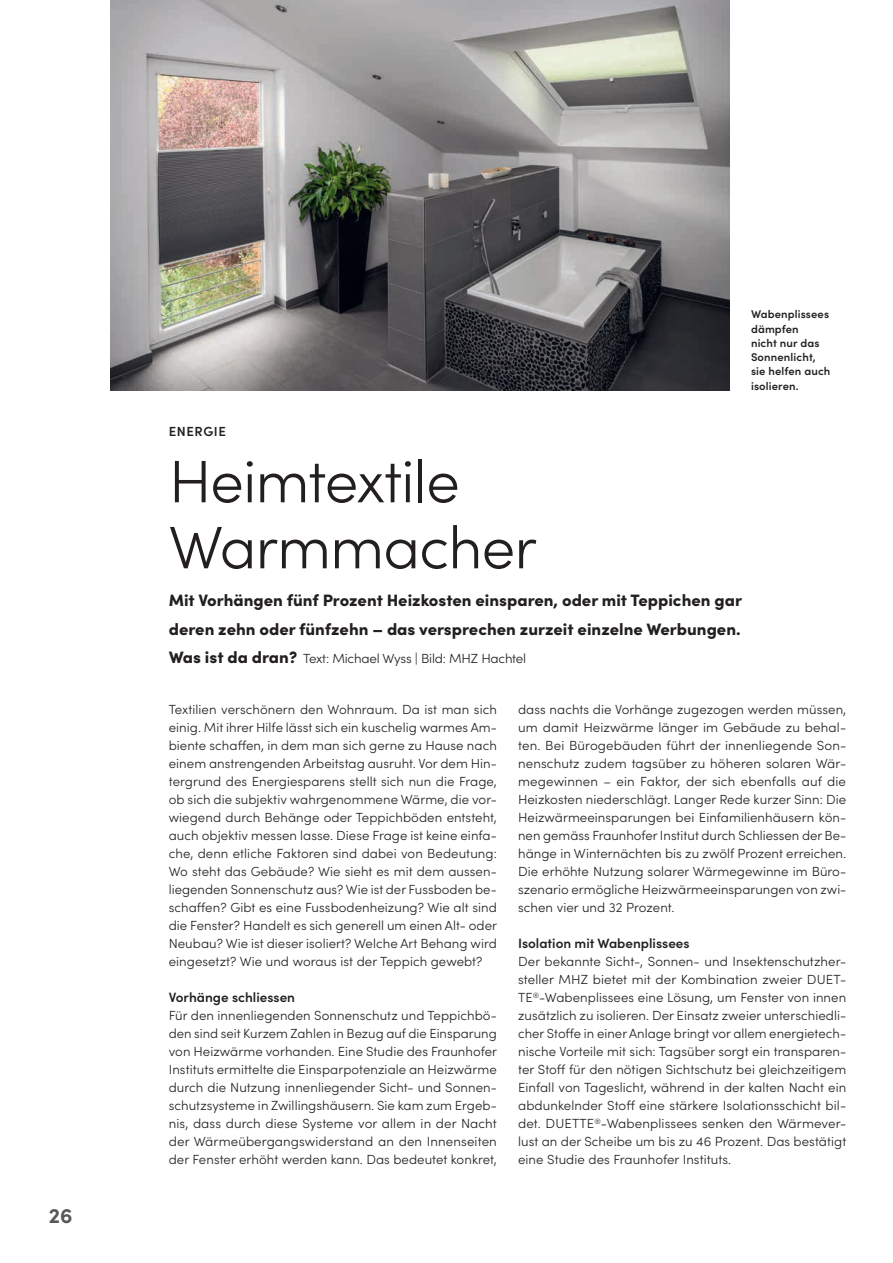
<style>
.page{position:relative;width:893px;height:1263px;background:#fff}
.page>*{position:absolute;margin:0;border:0;box-sizing:border-box;transform-origin:0 0}
.t1{font:300 60px/66px "Sofia Pro";letter-spacing:-.015em;color:#231f20}
.t2{font:700 21px "Sofia Pro";color:#57585a}
.t3{font:900 16.5px/28.5px "Sofia Pro";color:#231f20}
.t4{font:600 13.5px "Sofia Pro";color:#231f20}
.t5{font:300 13.2px/18px "Sofia Pro";letter-spacing:.005em;color:#231f20;text-align:justify}
.t6{font:300 13.2px "Sofia Pro";letter-spacing:-.015em;color:#231f20}
.t7{font:600 13.2px "Sofia Pro";letter-spacing:.04em;color:#231f20}
.t8{font:600 11.25px/14.2px "Sofia Pro";letter-spacing:.01em;color:#231f20}
.s1{font-weight:900;font-size:16.5px}
</style>
<div class="page">
<img style="left:111px;top:0;width:619px;height:390px">
<h2 class="t2" style="left:49px;top:1199px;width:25px">26</h2>
<p class="t8" style="left:751px;top:306px;width:81px">Wabenplissees dämpfen<br>nicht nur das<br>Sonnenlicht, sie helfen auch isolieren.</p>
<p class="t7" style="left:169px;top:422px;width:59px">ENERGIE</p>
<h1 class="t1" style="left:169px;top:445px;width:370px">Heimtextile<br>Warmmacher</h1>
<p class="t3" style="left:169px;top:585px;width:575px">Mit Vorhängen fünf Prozent Heizkosten einsparen, oder mit Teppichen gar deren zehn oder fünfzehn – das versprechen zurzeit einzelne Werbungen.</p>
<p class="t6" style="left:169px;top:649px;width:359px"><span class="s1">Was ist da dran?</span> Text: Michael Wyss | Bild: MHZ Hachtel</p>
<p class="t5" style="left:169px;top:700px;width:330px">Textilien verschönern den Wohnraum. Da ist man sich einig. Mit ihrer Hilfe lässt sich ein kuschelig warmes Am&shy;biente schaffen, in dem man sich gerne zu Hause nach einem anstrengenden Arbeitstag ausruht. Vor dem Hin&shy;tergrund des Energiesparens stellt sich nun die Frage, ob sich die subjektiv wahrgenommene Wärme, die vor&shy;wiegend durch Behänge oder Teppichböden entsteht, auch objektiv messen lasse. Diese Frage ist keine einfa&shy;che, denn etliche Faktoren sind dabei von Bedeutung:<br>Wo steht das Gebäude? Wie sieht es mit dem aussen&shy;liegenden Sonnenschutz aus? Wie ist der Fussboden be&shy;schaffen? Gibt es eine Fussbodenheizung? Wie alt sind die Fenster? Handelt es sich generell um einen Alt- oder Neubau? Wie ist dieser isoliert? Welche Art Behang wird eingesetzt? Wie und woraus ist der Teppich gewebt?</p>
<p class="t4" style="left:169px;top:987px;width:128px">Vorhänge schliessen</p>
<p class="t5" style="left:169px;top:1006px;width:330px">Für den innenliegenden Sonnenschutz und Teppichbö&shy;den sind seit Kurzem Zahlen in Bezug auf die Einsparung von Heizwärme vorhanden. Eine Studie des Fraunhofer Instituts ermittelte die Einsparpotenziale an Heizwärme durch die Nutzung innenliegender Sicht- und Sonnen&shy;schutzsysteme in Zwillingshäusern. Sie kam zum Ergeb&shy;nis, dass durch diese Systeme vor allem in der Nacht der Wärmeübergangswiderstand an den Innenseiten der Fenster erhöht werden kann. Das bedeutet konkret,</p>
<p class="t5" style="left:518px;top:700px;width:330px">dass nachts die Vorhänge zugezogen werden müssen, um damit Heizwärme länger im Gebäude zu behal&shy;ten. Bei Bürogebäuden führt der innenliegende Son&shy;nenschutz zudem tagsüber zu höheren solaren Wär&shy;megewinnen – ein Faktor, der sich ebenfalls auf die Heizkosten niederschlägt. Langer Rede kurzer Sinn: Die Heizwärmeeinsparungen bei Einfamilienhäusern kön&shy;nen gemäss Fraunhofer Institut durch Schliessen der Be&shy;hänge in Winternächten bis zu zwölf Prozent erreichen.<br>Die erhöhte Nutzung solarer Wärmegewinne im Büro&shy;szenario ermögliche Heizwärmeeinsparungen von zwi&shy;schen vier und 32 Prozent.</p>
<p class="t4" style="left:518px;top:933px;width:173px">Isolation mit Wabenplissees</p>
<p class="t5" style="left:518px;top:952px;width:330px">Der bekannte Sicht-, Sonnen- und Insektenschutzher&shy;steller MHZ bietet mit der Kombination zweier DUET-TE<sup>®</sup>-Wabenplissees eine Lösung, um Fenster von innen zusätzlich zu isolieren. Der Einsatz zweier unterschiedli&shy;cher Stoffe in einer Anlage bringt vor allem energietech&shy;nische Vorteile mit sich: Tagsüber sorgt ein transparen&shy;ter Stoff für den nötigen Sichtschutz bei gleichzeitigem Einfall von Tageslicht, während in der kalten Nacht ein abdunkelnder Stoff eine stärkere Isolationsschicht bil&shy;det. DUETTE<sup>®</sup>-Wabenplissees senken den Wärmever&shy;lust an der Scheibe um bis zu 46 Prozent. Das bestätigt eine Studie des Fraunhofer Instituts.</p>
</div>
